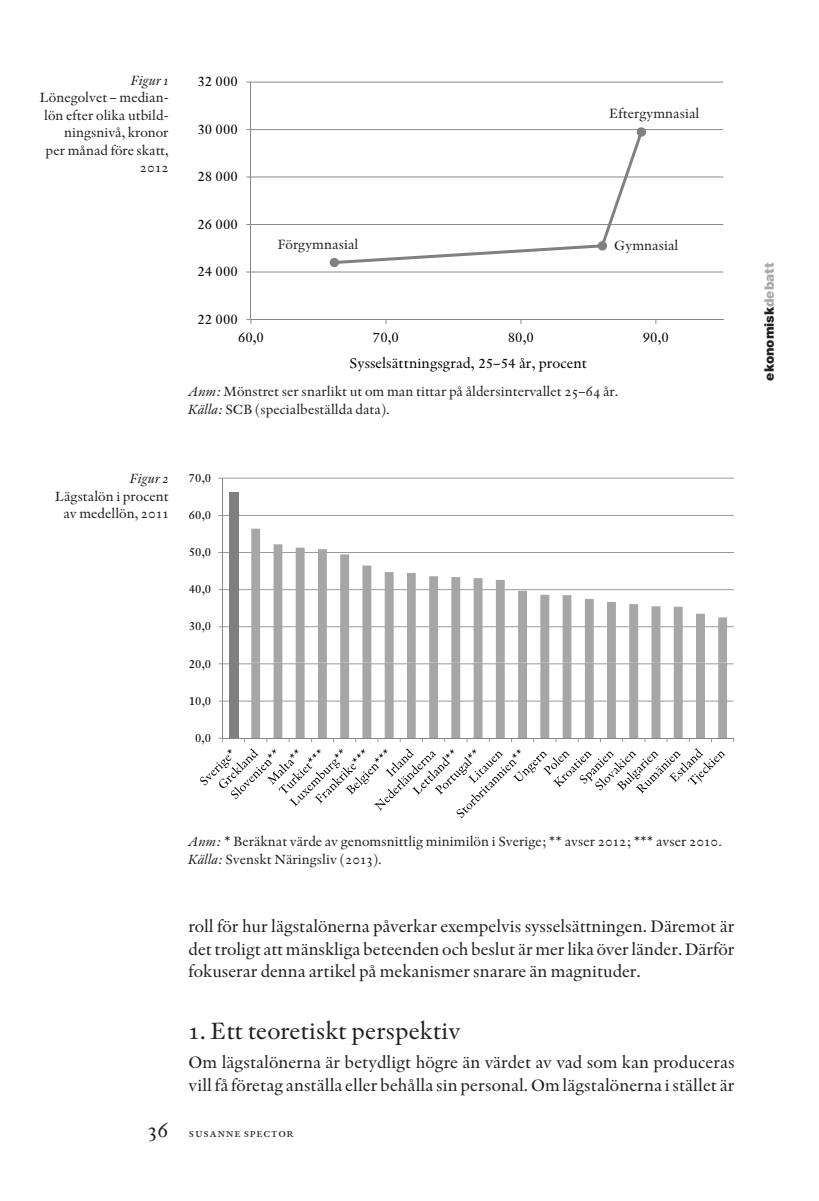
<style>
.page{position:relative;width:819px;height:1201px;background:#fff}
.page>*{position:absolute;margin:0;border:0;box-sizing:border-box;transform-origin:0 0}
.Rubrik_2_normal{font:24.5px "Indigo Os F";color:#231f20}
.Artikel_bröd_indrag{font:21px "Indigo SC";color:#231f20}
.Noter{font:17.5px/22.8px "Indigo Os F";letter-spacing:-.005em;color:#231f20;text-align:justify}
.Artikel_bröd{font:17.5px/22.8px "Indigo Os F";color:#231f20}
.t1{font:14.7px "Indigo";color:#000}
.Artikel_Källa{font:14px "Indigo Os F";color:#231f20}
.Artikel_Marginaltext{font:14px/17.5px "Indigo Os F";color:#231f20;text-align:right}
.Artikel_Marginaltext-2{font:italic 14px "Indigo Os F";color:#231f20}
.t2{font:900 13.12px "Helvetica Neue";color:#231f20}
.t3{font:12.6px "Indigo";color:#000}
.Kolumntitel_vänster{font:12.25px "Indigo SC";color:#231f20}
.s1{font-style:italic}
.s2{color:#a8a9ad}
</style>
<div class="page">
<hr style="left:251px;top:82px;width:472px;height:1px;background:#868687">
<hr style="left:251px;top:129px;width:472px;height:1px;background:#868687">
<hr style="left:251px;top:176px;width:472px;height:1px;background:#868687">
<hr style="left:251px;top:224px;width:472px;height:1px;background:#868687">
<hr style="left:250px;top:82px;width:1px;height:159px;background:#868687">
<div style="left:636px;top:127px;width:10px;height:10px;background:#7f807f;border-radius:50%"></div>
<hr style="left:251px;top:271px;width:472px;height:1px;background:#868687">
<hr style="left:251px;top:240px;width:472px;height:1px;background:#868687">
<hr style="left:250px;top:240px;width:1px;height:79px;background:#868687">
<hr style="left:251px;top:319px;width:472px;height:1px;background:#868687">
<svg style="left:333px;top:130px;width:310px;height:134px"></svg>
<div style="left:329px;top:258px;width:10px;height:9px;background:#7f807f;border-radius:50%"></div>
<div style="left:597px;top:241px;width:10px;height:10px;background:#7f807f;border-radius:50%"></div>
<hr style="left:222px;top:478px;width:511px;height:1px;background:#868687">
<hr style="left:222px;top:515px;width:511px;height:1px;background:#868687">
<hr style="left:222px;top:552px;width:511px;height:1px;background:#868687">
<hr style="left:222px;top:589px;width:511px;height:1px;background:#868687">
<hr style="left:222px;top:626px;width:511px;height:1px;background:#868687">
<div style="left:229px;top:492px;width:9px;height:170px;background:#7f807f"></div>
<svg style="left:251px;top:528px;width:476px;height:134px"></svg>
<hr style="left:222px;top:478px;width:1px;height:184px;background:#868687">
<hr style="left:222px;top:663px;width:511px;height:1px;background:#868687">
<hr style="left:222px;top:700px;width:511px;height:1px;background:#868687">
<div style="left:229px;top:662px;width:9px;height:76px;background:#7f807f"></div>
<hr style="left:222px;top:662px;width:1px;height:76px;background:#868687">
<hr style="left:222px;top:737px;width:511px;height:1px;background:#868687">
<svg style="left:218px;top:737px;width:5px;height:5px"></svg>
<svg style="left:251px;top:662px;width:476px;height:80px"></svg>
<svg style="left:200px;top:748px;width:525px;height:70px"></svg>
<p class="Artikel_Marginaltext-2" style="left:131px;top:72px;width:39px">Figur 1</p>
<p class="Artikel_Marginaltext" style="left:40px;top:89px;width:130px">Lönegolvet – median&shy;lön efter olika utbild&shy;ningsnivå, kronor<br>per månad före skatt,<br>2012</p>
<p class="t1" style="left:197px;top:73px;width:42px">32 000</p>
<p class="t1" style="left:197px;top:120px;width:42px">30 000</p>
<p class="t1" style="left:197px;top:168px;width:42px">28 000</p>
<p class="t1" style="left:197px;top:215px;width:42px">26 000</p>
<p class="t1" style="left:197px;top:263px;width:42px">24 000</p>
<p class="t1" style="left:197px;top:310px;width:42px">22 000</p>
<p class="Artikel_Källa" style="left:278px;top:236px;width:82px">Förgymnasial</p>
<p class="Artikel_Källa" style="left:609px;top:106px;width:92px">Eftergymnasial</p>
<p class="Artikel_Källa" style="left:614px;top:237px;width:66px">Gymnasial</p>
<p class="t1" style="left:238px;top:328px;width:27px">60,0</p>
<p class="t1" style="left:373px;top:328px;width:27px">70,0</p>
<p class="t1" style="left:508px;top:328px;width:27px">80,0</p>
<p class="t1" style="left:642px;top:328px;width:27px">90,0</p>
<p class="t1" style="left:349px;top:355px;width:239px">Sysselsättningsgrad, 25–54 år, procent</p>
<p class="Artikel_Källa" style="left:189px;top:383px;width:431px"><span class="s1">Anm:</span> Mönstret ser snarlikt ut om man tittar på åldersintervallet 25–64 år.</p>
<p class="Artikel_Källa" style="left:189px;top:401px;width:203px"><span class="s1">Källa:</span> SCB (specialbeställda data).</p>
<p class="Artikel_Marginaltext-2" style="left:130px;top:470px;width:40px">Figur 2</p>
<p class="Artikel_Marginaltext" style="left:55px;top:487px;width:115px">Lägstalön i procent av medellön, 2011</p>
<p class="t3" style="left:189px;top:470px;width:24px">70,0</p>
<p class="t3" style="left:189px;top:507px;width:24px">60,0</p>
<p class="t3" style="left:189px;top:544px;width:24px">50,0</p>
<p class="t3" style="left:189px;top:581px;width:24px">40,0</p>
<p class="t3" style="left:189px;top:619px;width:24px">30,0</p>
<p class="t3" style="left:189px;top:656px;width:24px">20,0</p>
<p class="t3" style="left:189px;top:693px;width:24px">10,0</p>
<p class="t3" style="left:195px;top:730px;width:17px">0,0</p>
<p class="t2" style="left:761px;top:381px;width:119px;rotate:-90deg">ekonomisk<span class="s2">debatt</span></p>
<p class="Artikel_Källa" style="left:189px;top:833px;width:535px"><span class="s1">Anm:</span> * Beräknat värde av genomsnittlig minimilön i Sverige; ** avser 2012; *** avser 2010.</p>
<p class="Artikel_Källa" style="left:189px;top:851px;width:195px"><span class="s1">Källa:</span> Svenskt Näringsliv (2013).</p>
<p class="Noter" style="left:189px;top:914px;width:547px">roll för hur lägstalönerna påverkar exempelvis sysselsättningen. Däremot är det troligt att mänskliga beteenden och beslut är mer lika över länder. Därför fokuserar denna artikel på mekanismer snarare än magnituder.</p>
<p class="Rubrik_2_normal" style="left:189px;top:1016px;width:273px">1. Ett teoretiskt perspektiv</p>
<p class="Artikel_bröd" style="left:189px;top:1051px;width:547px">Om lägstalönerna är betydligt högre än värdet av vad som kan produceras vill få företag anställa eller behålla sin personal. Om lägstalönerna i stället är</p>
<p class="Artikel_bröd_indrag" style="left:148px;top:1117px;width:22px">36</p>
<p class="Kolumntitel_vänster" style="left:189px;top:1125px;width:107px">susanne spector</p>
</div>
